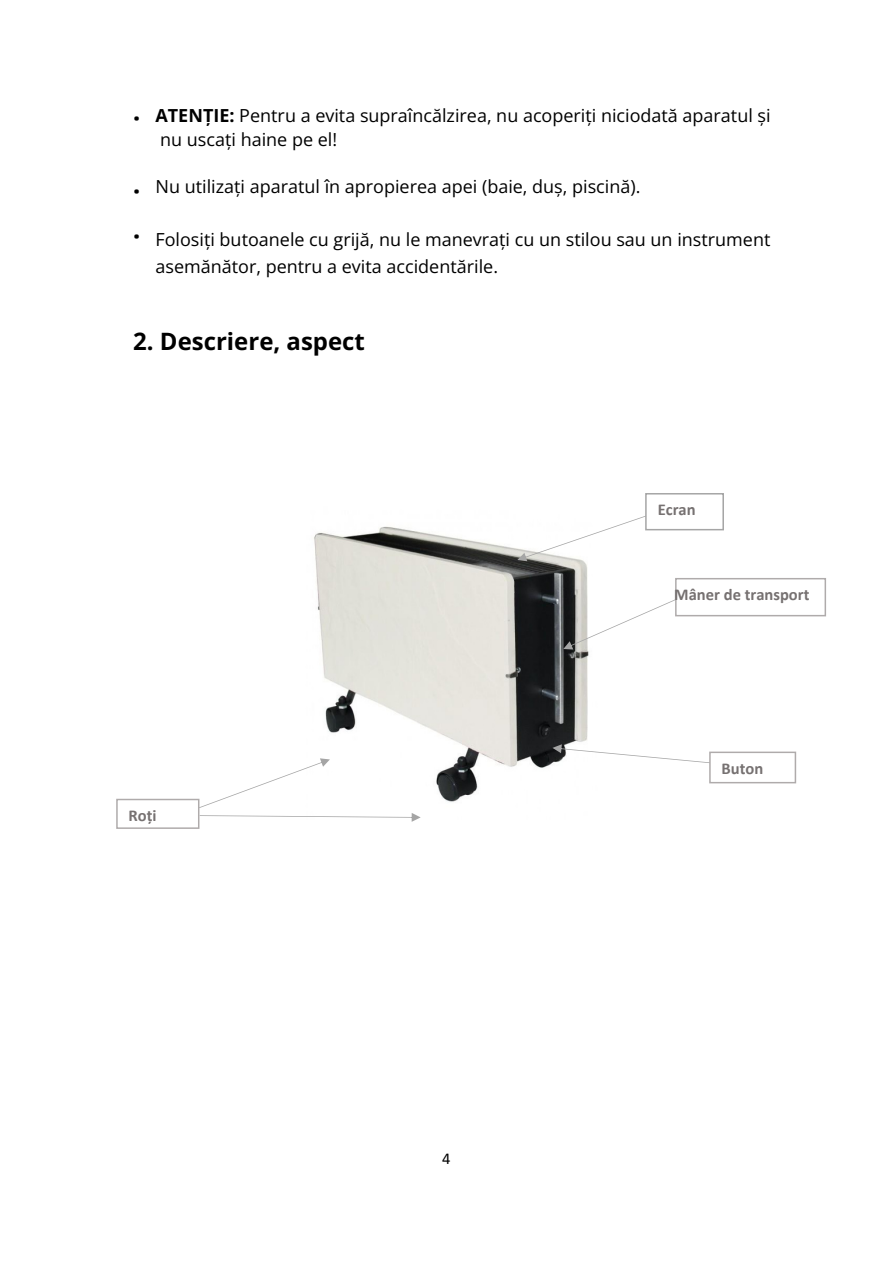
<style>
.page{position:relative;width:893px;height:1264px;background:#fff}
.page>*{position:absolute;margin:0;border:0;box-sizing:border-box;transform-origin:0 0}
.t1{font:700 23.85px "Open Sans";color:#000}
.t2{font:18px "Open Sans";color:#000}
.t3{font:18px "IBM Plex Sans";color:#000}
.t4{font:700 16.5px "Calibri";color:#767171}
.t5{font:16.5px "Calibri";color:#000}
.s1{font-weight:700}
</style>
<div class="page">
<img style="left:314px;top:526px;width:275px;height:292px">
<svg style="left:199px;top:758px;width:221px;height:63px"></svg>
<div style="left:116px;top:798px;width:83px;height:30px;border:1px solid #afabab"></div>
<svg style="left:517px;top:516px;width:131px;height:45px"></svg>
<div style="left:646px;top:494px;width:77px;height:35px;background:#fff"></div>
<div style="left:645px;top:493px;width:79px;height:37px;border:1px solid #a5a5a5"></div>
<svg style="left:563px;top:590px;width:133px;height:59px"></svg>
<div style="left:675px;top:578px;width:150px;height:37px;background:#fff"></div>
<div style="left:675px;top:578px;width:151px;height:38px;border:2px solid #afabab"></div>
<svg style="left:552px;top:744px;width:157px;height:19px"></svg>
<div style="left:709px;top:751px;width:87px;height:32px;border:1px solid #afabab"></div>
<p class="t3" style="left:133px;top:105px;width:9px">•</p>
<p class="t3" style="left:133px;top:179px;width:9px">•</p>
<p class="t3" style="left:133px;top:224px;width:9px">•</p>
<p class="t2" style="left:155px;top:103px;width:616px"><span class="s1">ATENȚIE:</span> Pentru a evita supraîncălzirea, nu acoperiți niciodată aparatul și</p>
<p class="t2" style="left:160px;top:126px;width:178px">nu uscați haine pe el!</p>
<p class="t2" style="left:155px;top:174px;width:486px">Nu utilizați aparatul în apropierea apei (baie, duș, piscină).</p>
<p class="t2" style="left:155px;top:226px;width:616px">Folosiți butoanele cu grijă, nu le manevrați cu un stilou sau un instrument</p>
<p class="t2" style="left:155px;top:253px;width:344px">asemănător, pentru a evita accidentările.</p>
<p class="t1" style="left:133px;top:324px;width:233px">2. Descriere, aspect</p>
<p class="t4" style="left:128px;top:808px;width:29px">Roți</p>
<p class="t5" style="left:442px;top:1151px;width:10px">4</p>
<p class="t4" style="left:657px;top:502px;width:39px">Ecran</p>
<p class="t4" style="left:674px;top:587px;width:137px">Mâner de transport</p>
<p class="t4" style="left:721px;top:761px;width:43px">Buton</p>
</div>
